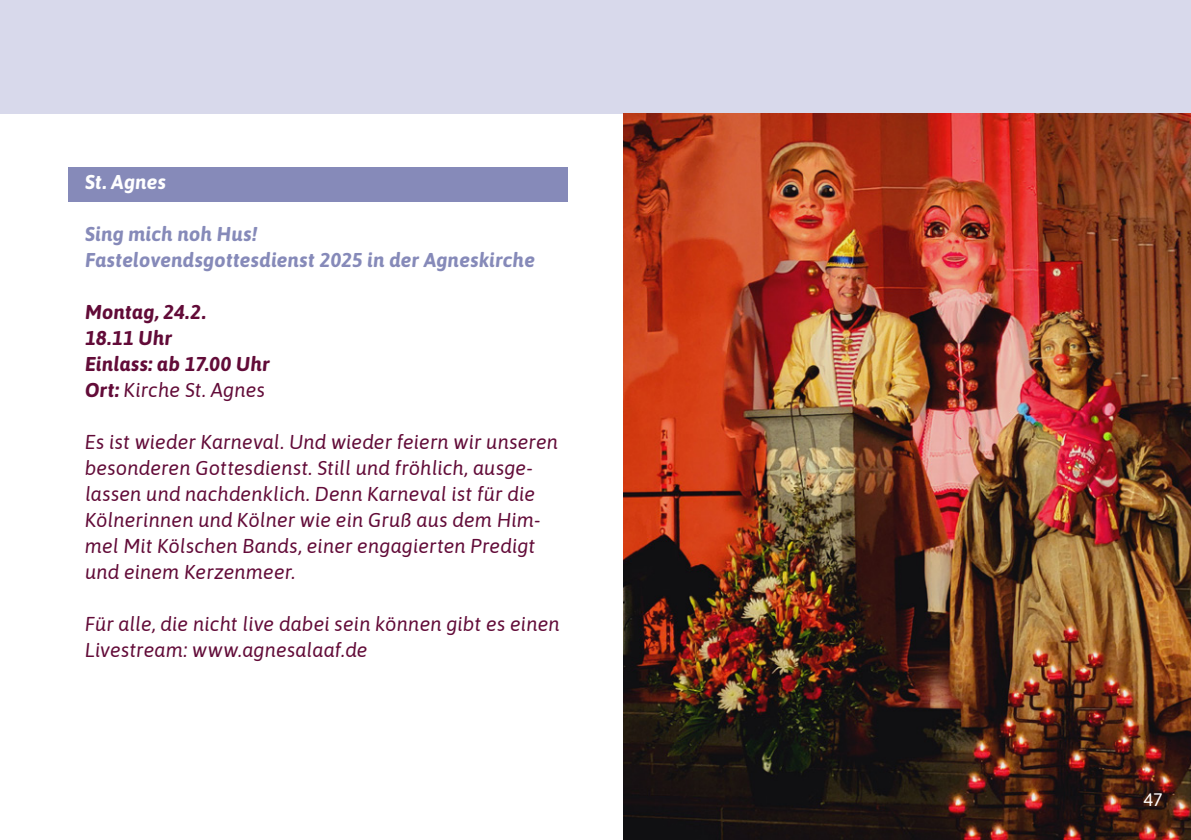
<style>
.page{position:relative;width:1191px;height:840px;background:#fff}
.page>*{position:absolute;margin:0;border:0;box-sizing:border-box;transform-origin:0 0}
.t1{font:italic 20px/26px "Asap";letter-spacing:.01em;color:#620b38}
.t2{font:italic 700 20px/26px "Asap";letter-spacing:.015em;color:#868ab9}
.t3{font:italic 700 20px/26px "Asap";letter-spacing:.015em;color:#620b38}
.t4{font:italic 700 20px "Asap";letter-spacing:.01em;color:#fff}
.t5{font:18px "Asap";color:#fff}
.s1{font-weight:400}
</style>
<div class="page">
<div style="left:0;top:0;width:1191px;height:113px;background:#d8d9eb"></div>
<img style="left:624px;top:113px;width:567px;height:726px">
<div style="left:68px;top:167px;width:499px;height:34px;background:#868ab9"></div>
<p class="t4" style="left:85px;top:168px;width:83px">St. Agnes</p>
<p class="t2" style="left:85px;top:220px;width:451px">Sing mich noh Hus!<br>Fastelovendsgottesdienst 2025 in der Agneskirche</p>
<p class="t3" style="left:85px;top:298px;width:186px">Montag, 24.2.<br>18.11 Uhr<br>Einlass: ab 17.00 Uhr<br>Ort: <span class="s1">Kirche St. Agnes</span></p>
<p class="t1" style="left:85px;top:428px;width:474px">Es ist wieder Karneval. Und wieder feiern wir unseren besonderen Gottesdienst. Still und fröhlich, ausge&shy;lassen und nachdenklich. Denn Karneval ist für die Kölnerinnen und Kölner wie ein Gruß aus dem Him&shy;mel Mit Kölschen Bands, einer engagierten Predigt und einem Kerzenmeer.</p>
<p class="t1" style="left:85px;top:610px;width:476px">Für alle, die nicht live dabei sein können gibt es einen<br>Livestream: www.agnesalaaf.de</p>
<p class="t5" style="left:1143px;top:786px;width:21px">47</p>
</div>
